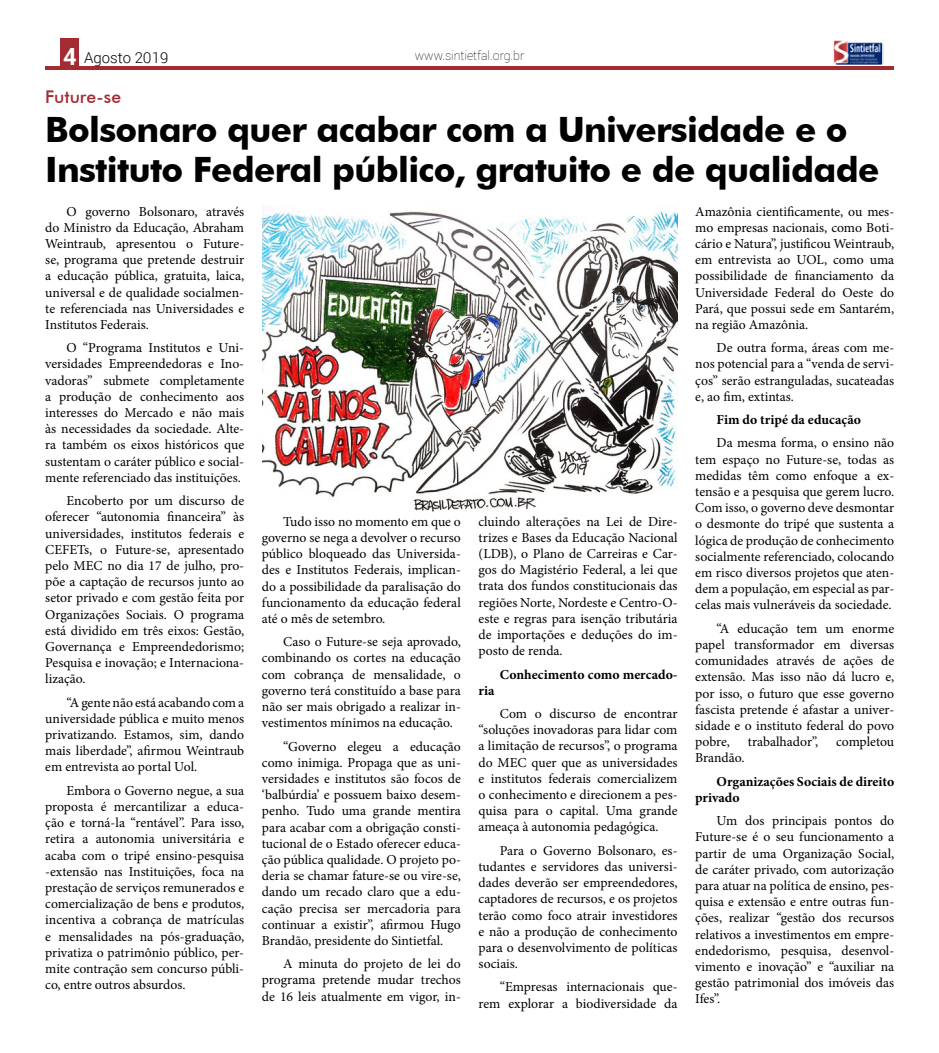
<style>
.page{position:relative;width:939px;height:1053px;background:#fff}
.page>*{position:absolute;margin:0;border:0;box-sizing:border-box;transform-origin:0 0}
.t1{font:700 34.88px/39.9px "Futura BT";letter-spacing:-.02em;color:#000}
.t2{font:500 17.5px "Futura BT";color:#a32c32}
.t3{font:300 15px "Roboto";color:#000}
.t4{font:13.75px/16.2px "Minion Pro";color:#000;text-align:justify}
.t5{font:700 13.75px/16.2px "Minion Pro";color:#000}
.t6{font:100 12.5px "Roboto";color:#000}
.s1{font-weight:700;font-size:23.62px;color:#fff}
</style>
<div class="page">
<hr style="left:45px;top:66px;width:849px;height:3px;background:#a32c32">
<div style="left:61px;top:38px;width:18px;height:28px;background:#a32c32"></div>
<img style="left:833px;top:40px;width:51px;height:25px">
<img style="left:262px;top:209px;width:416px;height:303px">
<p class="t3" style="left:63px;top:47px;width:107px"><span class="s1">4</span> Agosto 2019</p>
<p class="t6" style="left:415px;top:46px;width:111px">www.sintietfal.org.br</p>
<p class="t2" style="left:45px;top:86px;width:77px">Future-se</p>
<h1 class="t1" style="left:45px;top:110px;width:836px">Bolsonaro quer acabar com a Universidade e o<br>Instituto Federal público, gratuito e de qualidade</h1>
<p class="t4" style="left:45px;top:203px;width:200px;text-indent:21px">O governo Bolsonaro, através do Ministro da Educação, Abraham Weintraub, apresentou o Future&shy;se, programa que pretende destruir a educação pública, gratuita, laica, universal e de qualidade socialmen&shy;te referenciada nas Universidades e Institutos Federais.</p>
<p class="t4" style="left:45px;top:340px;width:200px;text-indent:21px">O “Programa Institutos e Uni&shy;versidades Empreendedoras e Ino&shy;vadoras” submete completamente a produção de conhecimento aos interesses do Mercado e não mais às necessidades da sociedade. Alte&shy;ra também os eixos históricos que sustentam o caráter público e social&shy;mente referenciado das instituições.</p>
<p class="t4" style="left:45px;top:492px;width:200px;text-indent:21px">Encoberto por um discurso de oferecer “autonomia financeira” às universidades, institutos federais e CEFETs, o Future-se, apresentado pelo MEC no dia 17 de julho, pro&shy;põe a captação de recursos junto ao setor privado e com gestão feita por Organizações Sociais. O programa está dividido em três eixos: Gestão, Governança e Empreendedorismo; Pesquisa e inovação; e Internaciona&shy;lização.</p>
<p class="t4" style="left:45px;top:694px;width:200px;text-indent:21px">“A gente não está acabando com a universidade pública e muito menos privatizando. Estamos, sim, dando mais liberdade”, afirmou Weintraub em entrevista ao portal Uol.</p>
<p class="t4" style="left:45px;top:782px;width:200px;text-indent:21px">Embora o Governo negue, a sua proposta é mercantilizar a educa&shy;ção e torná-la “rentável”. Para isso, retira a autonomia universitária e acaba com o tripé ensino-pesquisa -extensão nas Instituições, foca na prestação de serviços remunerados e comercialização de bens e produtos, incentiva a cobrança de matrículas e mensalidades na pós-graduação, privatiza o patrimônio público, per&shy;mite contração sem concurso públi&shy;co, entre outros absurdos.</p>
<p class="t4" style="left:695px;top:203px;width:200px">Amazônia cientificamente, ou mes&shy;mo empresas nacionais, como Boti&shy;cário e Natura”, justificou Weintraub, em entrevista ao UOL, como uma possibilidade de financiamento da Universidade Federal do Oeste do Pará, que possui sede em Santarém, na região Amazônia.</p>
<p class="t4" style="left:695px;top:340px;width:200px;text-indent:21px">De outra forma, áreas com me&shy;nos potencial para a “venda de servi&shy;ços” serão estranguladas, sucateadas e, ao fim, extintas.</p>
<p class="t5" style="left:717px;top:411px;width:146px">Fim do tripé da educação</p>
<p class="t4" style="left:695px;top:435px;width:200px;text-indent:21px">Da mesma forma, o ensino não tem espaço no Future-se, todas as medidas têm como enfoque a ex&shy;tensão e a pesquisa que gerem lucro.<br>Com isso, o governo deve desmontar o desmonte do tripé que sustenta a lógica de produção de conhecimento socialmente referenciado, colocando em risco diversos projetos que aten&shy;dem a população, em especial as par&shy;celas mais vulneráveis da sociedade.</p>
<p class="t4" style="left:695px;top:620px;width:200px;text-indent:21px">“A educação tem um enorme papel transformador em diversas comunidades através de ações de extensão. Mas isso não dá lucro e, por isso, o futuro que esse governo fascista pretende é afastar a univer&shy;sidade e o instituto federal do povo pobre,</p>
<p class="t4" style="left:479px;top:513px;width:200px">cluindo alterações na Lei de Dire&shy;trizes e Bases da Educação Nacional (LDB), o Plano de Carreiras e Car&shy;gos do Magistério Federal, a lei que trata dos fundos constitucionais das regiões Norte, Nordeste e Centro-O&shy;este e regras para isenção tributária de importações e deduções do im&shy;posto de renda.</p>
<p class="t5" style="left:500px;top:665px;width:179px">Conhecimento como mercado-</p>
<p class="t5" style="left:479px;top:682px;width:18px">ria</p>
<p class="t4" style="left:479px;top:705px;width:200px;text-indent:21px">Com o discurso de encontrar “soluções inovadoras para lidar com a limitação de recursos”, o programa do MEC quer que as universidades e institutos federais comercializem o conhecimento e direcionem a pes&shy;quisa para o capital. Uma grande ameaça à autonomia pedagógica.</p>
<p class="t4" style="left:479px;top:842px;width:200px;text-indent:21px">Para o Governo Bolsonaro, es&shy;tudantes e servidores das universi&shy;dades deverão ser empreendedores, captadores de recursos, e os projetos terão como foco atrair investidores e não a produção de conhecimento para o desenvolvimento de políticas sociais.</p>
<p class="t4" style="left:479px;top:978px;width:200px;text-align:right">“Empresas internacionais que&shy;rem explorar a biodiversidade da</p>
<p class="t4" style="left:262px;top:513px;width:200px;text-indent:21px">Tudo isso no momento em que o governo se nega a devolver o recurso público bloqueado das Universida&shy;des e Institutos Federais, implican&shy;do a possibilidade da paralisação do funcionamento da educação federal até o mês de setembro.</p>
<p class="t4" style="left:262px;top:633px;width:200px;text-indent:21px">Caso o Future-se seja aprovado, combinando os cortes na educação com cobrança de mensalidade, o governo terá constituído a base para não ser mais obrigado a realizar in&shy;vestimentos mínimos na educação.</p>
<p class="t4" style="left:262px;top:738px;width:200px;text-indent:21px">“Governo elegeu a educação como inimiga. Propaga que as uni&shy;versidades e institutos são focos de ‘balbúrdia’ e possuem baixo desem&shy;penho. Tudo uma grande mentira para acabar com a obrigação consti&shy;tucional de o Estado oferecer educa&shy;ção pública qualidade. O projeto po&shy;deria se chamar fature-se ou vire-se, dando um recado claro que a edu&shy;cação precisa ser mercadoria para continuar a existir”, afirmou Hugo Brandão, presidente do Sintietfal.</p>
<p class="t4" style="left:262px;top:955px;width:200px;text-indent:21px">A minuta do projeto de lei do programa pretende mudar trechos de 16 leis atualmente em vigor, in-</p>
<p class="t4" style="left:748px;top:733px;width:72px">trabalhador”,</p>
<p class="t4" style="left:836px;top:733px;width:60px">completou</p>
<p class="t4" style="left:695px;top:749px;width:51px">Brandão.</p>
<p class="t5" style="left:695px;top:772px;width:200px;text-indent:21px">Organizações Sociais de direito privado</p>
<p class="t4" style="left:695px;top:812px;width:200px;text-indent:21px">Um dos principais pontos do Future-se é o seu funcionamento a partir de uma Organização Social, de caráter privado, com autorização para atuar na política de ensino, pes&shy;quisa e extensão e entre outras fun&shy;ções, realizar “gestão dos recursos relativos a investimentos em empre&shy;endedorismo, pesquisa, desenvol&shy;vimento e inovação” e “auxiliar na gestão patrimonial dos imóveis das Ifes”.</p>
</div>
